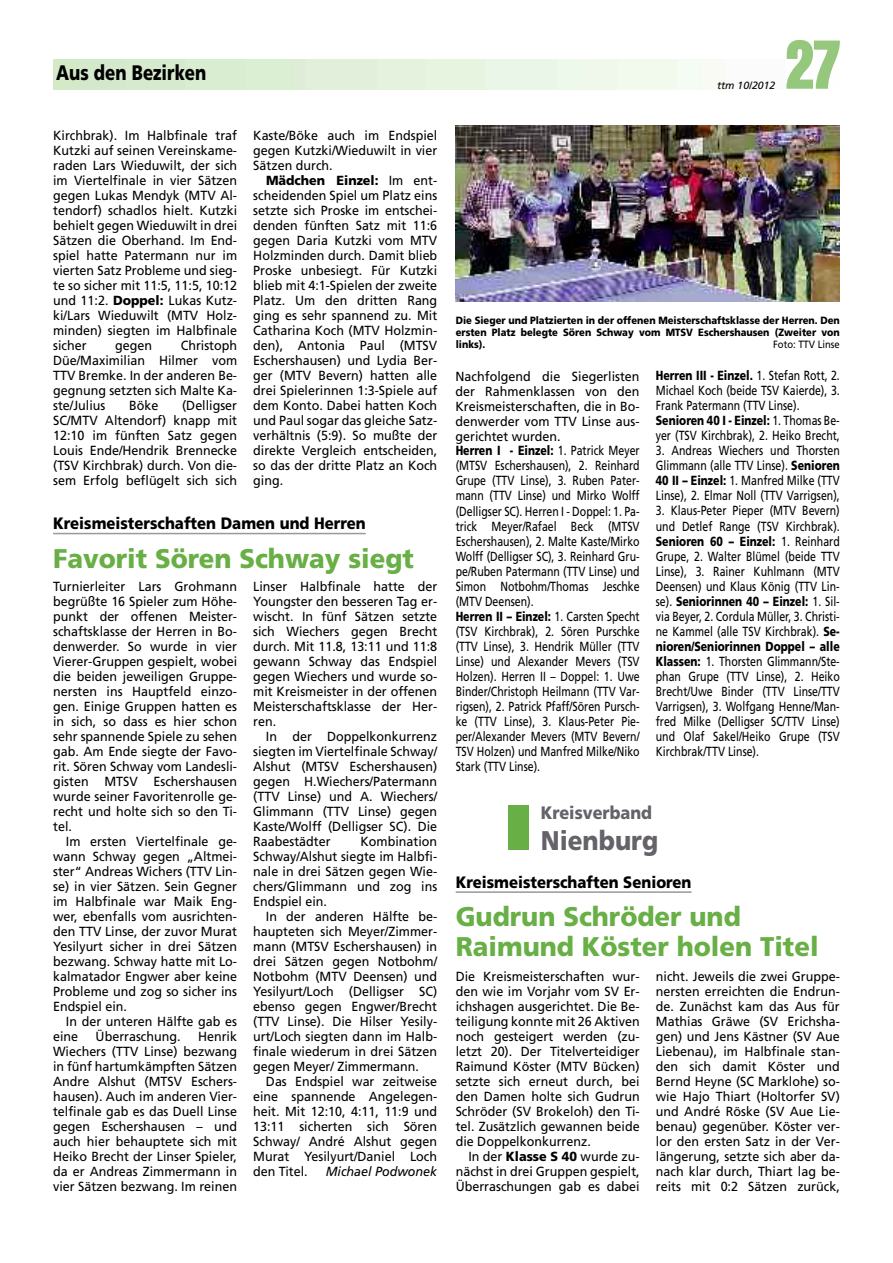
<style>
.page{position:relative;width:893px;height:1263px;background:#fff}
.page>*{position:absolute;margin:0;border:0;box-sizing:border-box;transform-origin:0 0}
.t1{font:700 condensed 72px "Aurora BT";color:#95c77d}
.t2{font:900 27px/30px "Frutiger";color:#68af45;scale:.95 1}
.t3{font:900 27px "Frutiger";color:#656269;scale:.9 1}
.t4{font:900 21px "Frutiger";color:#000;scale:.8 1}
.t5{font:900 18px "Frutiger";color:#656269;scale:.9 1}
.t6{font:900 16.5px "Frutiger";color:#000;scale:.9 1}
.t7{font:13.2px/15px "Frutiger";color:#000;text-align:justify;scale:.95 1}
.t8{font:13.2px/15px "Frutiger";color:#000;text-align:justify;scale:.8 1}
.t9{font:italic 13.2px "Frutiger";color:#000;scale:.95 1}
.t10{font:900 10.5px/12px "Frutiger";color:#000;text-align:justify;scale:.9 1}
.t11{font:10.5px "Frutiger";color:#000;scale:.9 1}
.t12{font:italic 10.5px "Frutiger";color:#000}
.s1{font-weight:900}
</style>
<div class="page">
<div style="left:508px;top:806px;width:21px;height:44px;background:#68af45"></div>
<hr style="left:456px;top:891px;width:235px;height:2px;background:#979b94">
<hr style="left:53px;top:533px;width:313px;height:1px;background:#979b94">
<img style="left:456px;top:125px;width:384px;height:177px">
<h3 class="t4" style="left:56px;top:60px;width:189px">Aus den Bezirken</h3>
<p class="t7" style="left:53px;top:128px;width:195px">Kirchbrak). Im Halbfinale traf Kutzki auf seinen Vereinskame&shy;raden Lars Wieduwilt, der sich im Viertelfinale in vier Sätzen gegen Lukas Mendyk (MTV Al&shy;tendorf) schadlos hielt. Kutzki behielt gegen Wieduwilt in drei Sätzen die Oberhand. Im End&shy;spiel hatte Patermann nur im vierten Satz Probleme und sieg&shy;te so sicher mit 11:5, 11:5, 10:12 und 11:2. <span class="s1">Doppel:</span> Lukas Kutz&shy;ki/Lars Wieduwilt (MTV Holz&shy;minden) siegten im Halbfinale sicher</p>
<p class="t7" style="left:53px;top:338px;width:195px;text-indent:128px">Christoph Düe/Maximilian Hilmer vom TTV Bremke. In der anderen Be&shy;gegnung setzten sich Malte Ka&shy;ste/Julius</p>
<p class="t7" style="left:115px;top:338px;width:40px">gegen</p>
<p class="t7" style="left:53px;top:398px;width:195px;text-indent:129px">(Delligser SC/MTV Altendorf) knapp mit 12:10 im fünften Satz gegen Louis Ende/Hendrik Brennecke (TSV Kirchbrak) durch. Von die&shy;sem Erfolg beflügelt sich sich</p>
<p class="t7" style="left:129px;top:398px;width:32px">Böke</p>
<p class="t7" style="left:253px;top:128px;width:195px">Kaste/Böke auch im Endspiel gegen Kutzki/Wieduwilt in vier Sätzen durch.</p>
<p class="t7" style="left:253px;top:173px;width:195px;text-indent:13px"><span class="s1">Mädchen Einzel:</span> Im ent&shy;scheidenden Spiel um Platz eins setzte sich Proske im entschei&shy;denden fünften Satz mit 11:6 gegen Daria Kutzki vom MTV Holzminden durch. Damit blieb Proske unbesiegt. Für Kutzki blieb mit 4:1-Spielen der zweite Platz. Um den dritten Rang ging es sehr spannend zu. Mit Catharina Koch (MTV Holzmin&shy;den), Antonia Paul (MTSV Eschershausen) und Lydia Ber&shy;ger (MTV Bevern) hatten alle drei Spielerinnen 1:3-Spiele auf dem Konto. Dabei hatten Koch und Paul sogar das gleiche Satz&shy;verhältnis (5:9). So mußte der direkte Vergleich entscheiden, so das der dritte Platz an Koch ging.</p>
<p class="t6" style="left:53px;top:513px;width:349px">Kreismeisterschaften Damen und Herren</p>
<h2 class="t2" style="left:53px;top:543px;width:381px">Favorit Sören Schway siegt</h2>
<p class="t7" style="left:53px;top:578px;width:195px">Turnierleiter Lars Grohmann begrüßte 16 Spieler zum Höhe&shy;punkt der offenen Meister&shy;schaftsklasse der Herren in Bo&shy;denwerder. So wurde in vier Vierer-Gruppen gespielt, wobei die beiden jeweiligen Gruppe&shy;nersten ins Hauptfeld einzo&shy;gen. Einige Gruppen hatten es in sich, so dass es hier schon sehr spannende Spiele zu sehen gab. Am Ende siegte der Favo&shy;rit. Sören Schway vom Landesli&shy;gisten MTSV Eschershausen wurde seiner Favoritenrolle ge&shy;recht und holte sich so den Ti&shy;tel.</p>
<p class="t7" style="left:53px;top:833px;width:195px;text-indent:13px">Im ersten Viertelfinale ge&shy;wann Schway gegen „Altmei&shy;ster“ Andreas Wichers (TTV Lin&shy;se) in vier Sätzen. Sein Gegner im Halbfinale war Maik Eng&shy;wer, ebenfalls vom ausrichten&shy;den TTV Linse, der zuvor Murat Yesilyurt sicher in drei Sätzen bezwang. Schway hatte mit Lo&shy;kalmatador Engwer aber keine Probleme und zog so sicher ins Endspiel ein.</p>
<p class="t7" style="left:53px;top:1013px;width:195px;text-indent:13px">In der unteren Hälfte gab es eine</p>
<p class="t7" style="left:253px;top:578px;width:195px">Linser Halbfinale hatte der Youngster den besseren Tag er&shy;wischt. In fünf Sätzen setzte sich Wiechers gegen Brecht durch. Mit 11.8, 13:11 und 11:8 gewann Schway das Endspiel gegen Wiechers und wurde so&shy;mit Kreismeister in der offenen Meisterschaftsklasse der Her&shy;ren.</p>
<p class="t7" style="left:253px;top:728px;width:195px;text-indent:13px">In der Doppelkonkurrenz siegten im Viertelfinale Schway/ Alshut (MTSV Eschershausen) gegen H.Wiechers/Patermann (TTV Linse) und A. Wiechers/ Glimmann (TTV Linse) gegen Kaste/Wolff (Delligser SC). Die Raabestädter</p>
<p class="t7" style="left:253px;top:833px;width:195px;text-indent:107px">Kombination Schway/Alshut siegte im Halbfi&shy;nale in drei Sätzen gegen Wie&shy;chers/Glimmann und zog ins Endspiel ein.</p>
<p class="t7" style="left:253px;top:908px;width:195px;text-indent:13px">In der anderen Hälfte be&shy;haupteten sich Meyer/Zimmer&shy;mann (MTSV Eschershausen) in drei Sätzen gegen Notbohm/ Notbohm (MTV Deensen) und Yesilyurt/Loch (Delligser SC) ebenso gegen Engwer/Brecht (TTV Linse). Die Hilser Yesily&shy;urt/Loch siegten dann im Halb&shy;finale wiederum in drei Sätzen gegen Meyer/ Zimmermann.</p>
<p class="t7" style="left:253px;top:1073px;width:195px;text-indent:13px">Das Endspiel war zeitweise eine spannende Angelegen&shy;heit. Mit 12:10, 4:11, 11:9 und 13:11 sicherten sich Sören Schway/ André Alshut gegen Murat Yesilyurt/Daniel Loch den Titel.</p>
<p class="t7" style="left:96px;top:1028px;width:91px">Überraschung.</p>
<p class="t7" style="left:53px;top:1028px;width:195px;text-indent:145px">Henrik Wiechers (TTV Linse) bezwang in fünf hartumkämpften Sätzen Andre Alshut (MTSV Eschers&shy;hausen). Auch im anderen Vier&shy;telfinale gab es das Duell Linse gegen Eschershausen – und auch hier behauptete sich mit Heiko Brecht der Linser Spieler, da er Andreas Zimmermann in vier Sätzen bezwang. Im reinen</p>
<p class="t9" style="left:326px;top:1163px;width:119px">Michael Podwonek</p>
<p class="t12" style="left:717px;top:79px;width:60px">ttm 10/2012</p>
<h1 class="t1" style="left:786px;top:22px;width:55px">27</h1>
<p class="t10" style="left:456px;top:314px;width:428px">Die Sieger und Platzierten in der offenen Meisterschaftsklasse der Herren. Den ersten Platz belegte Sören Schway vom MTSV Eschershausen (Zweiter von links).</p>
<p class="t11" style="left:773px;top:338px;width:76px">Foto: TTV Linse</p>
<p class="t7" style="left:456px;top:368px;width:195px;text-align:left">Nachfolgend die Siegerlisten der Rahmenklassen von den<br>Kreismeisterschaften, die in Bo&shy;denwerder vom TTV Linse aus&shy;gerichtet wurden.<br><span class="s1">Herren I - Einzel:</span> 1. Patrick Meyer (MTSV Eschershausen), 2. Reinhard<br>Grupe (TTV Linse), 3. Ruben Pater&shy;mann (TTV Linse) und Mirko Wolff (Delligser SC). Herren I - Doppel: 1. Pa&shy;trick Meyer/Rafael Beck (MTSV<br>Eschershausen), 2. Malte Kaste/Mirko<br>Wolff (Delligser SC), 3. Reinhard Gru&shy;pe/Ruben Patermann (TTV Linse) und<br>Simon Notbohm/Thomas Jeschke (MTV Deensen).<br><span class="s1">Herren II – Einzel:</span> 1. Carsten Specht (TSV Kirchbrak), 2. Sören Purschke (TTV Linse), 3. Hendrik Müller (TTV<br>Linse) und Alexander Mevers (TSV<br>Holzen). Herren II – Doppel: 1. Uwe<br>Binder/Christoph Heilmann (TTV Var&shy;rigsen), 2. Patrick Pfaff/Sören Pursch&shy;ke (TTV Linse), 3. Klaus-Peter Pie&shy;per/Alexander Mevers (MTV Bevern/<br>TSV Holzen) und Manfred Milke/Niko<br>Stark (TTV Linse).</p>
<p class="t8" style="left:656px;top:368px;width:231px;text-align:left"><span class="s1">Herren III - Einzel.</span> 1. Stefan Rott, 2.<br>Michael Koch (beide TSV Kaierde), 3.<br>Frank Patermann (TTV Linse).<br><span class="s1">Senioren 40 I - Einzel:</span> 1. Thomas Be&shy;yer (TSV Kirchbrak), 2. Heiko Brecht,</p>
<p class="t8" style="left:656px;top:443px;width:231px">3. Andreas Wiechers und Thorsten Glimmann (alle TTV Linse). <span class="s1">Senioren 40 II – Einzel:</span> 1. Manfred Milke (TTV Linse), 2. Elmar Noll (TTV Varrigsen),</p>
<p class="t8" style="left:656px;top:503px;width:231px">3. Klaus-Peter Pieper (MTV Bevern) und Detlef Range (TSV Kirchbrak).<br><span class="s1">Senioren 60 – Einzel:</span> 1. Reinhard Grupe, 2. Walter Blümel (beide TTV Linse), 3. Rainer Kuhlmann (MTV Deensen) und Klaus König (TTV Lin&shy;se). <span class="s1">Seniorinnen 40 – Einzel:</span> 1. Sil&shy;via Beyer, 2. Cordula Müller, 3. Christi&shy;ne Kammel (alle TSV Kirchbrak). <span class="s1">Se&shy;nioren/Seniorinnen Doppel – alle Klassen:</span> 1. Thorsten Glimmann/Ste&shy;phan Grupe (TTV Linse), 2. Heiko Brecht/Uwe Binder (TTV Linse/TTV Varrigsen), 3. Wolfgang Henne/Man&shy;fred Milke (Delligser SC/TTV Linse) und Olaf Sakel/Heiko Grupe (TSV Kirchbrak/TTV Linse).</p>
<h3 class="t5" style="left:541px;top:802px;width:125px">Kreisverband</h3>
<h2 class="t3" style="left:541px;top:824px;width:132px">Nienburg</h2>
<p class="t6" style="left:456px;top:872px;width:264px">Kreismeisterschaften Senioren</p>
<h2 class="t2" style="left:456px;top:902px;width:383px">Gudrun Schröder und<br>Raimund Köster holen Titel</h2>
<p class="t7" style="left:456px;top:968px;width:195px">Die Kreismeisterschaften wur&shy;den wie im Vorjahr vom SV Er&shy;ichshagen ausgerichtet. Die Be&shy;teiligung konnte mit 26 Aktiven noch gesteigert werden (zu&shy;letzt 20). Der Titelverteidiger Raimund Köster (MTV Bücken) setzte sich erneut durch, bei den Damen holte sich Gudrun Schröder (SV Brokeloh) den Ti&shy;tel. Zusätzlich gewannen beide die Doppelkonkurrenz.</p>
<p class="t7" style="left:456px;top:1148px;width:195px;text-indent:13px">In der <span class="s1">Klasse S 40</span> wurde zu&shy;nächst in drei Gruppen gespielt, Überraschungen gab es dabei</p>
<p class="t7" style="left:656px;top:968px;width:195px">nicht. Jeweils die zwei Gruppe&shy;nersten erreichten die Endrun&shy;de. Zunächst kam das Aus für Mathias Gräwe (SV Erichsha&shy;gen) und Jens Kästner (SV Aue Liebenau), im Halbfinale stan&shy;den sich damit Köster und Bernd Heyne (SC Marklohe) so&shy;wie Hajo Thiart (Holtorfer SV) und André Röske (SV Aue Lie&shy;benau) gegenüber. Köster ver&shy;lor den ersten Satz in der Ver&shy;längerung, setzte sich aber da&shy;nach klar durch, Thiart lag be&shy;reits mit 0:2 Sätzen zurück,</p>
</div>
